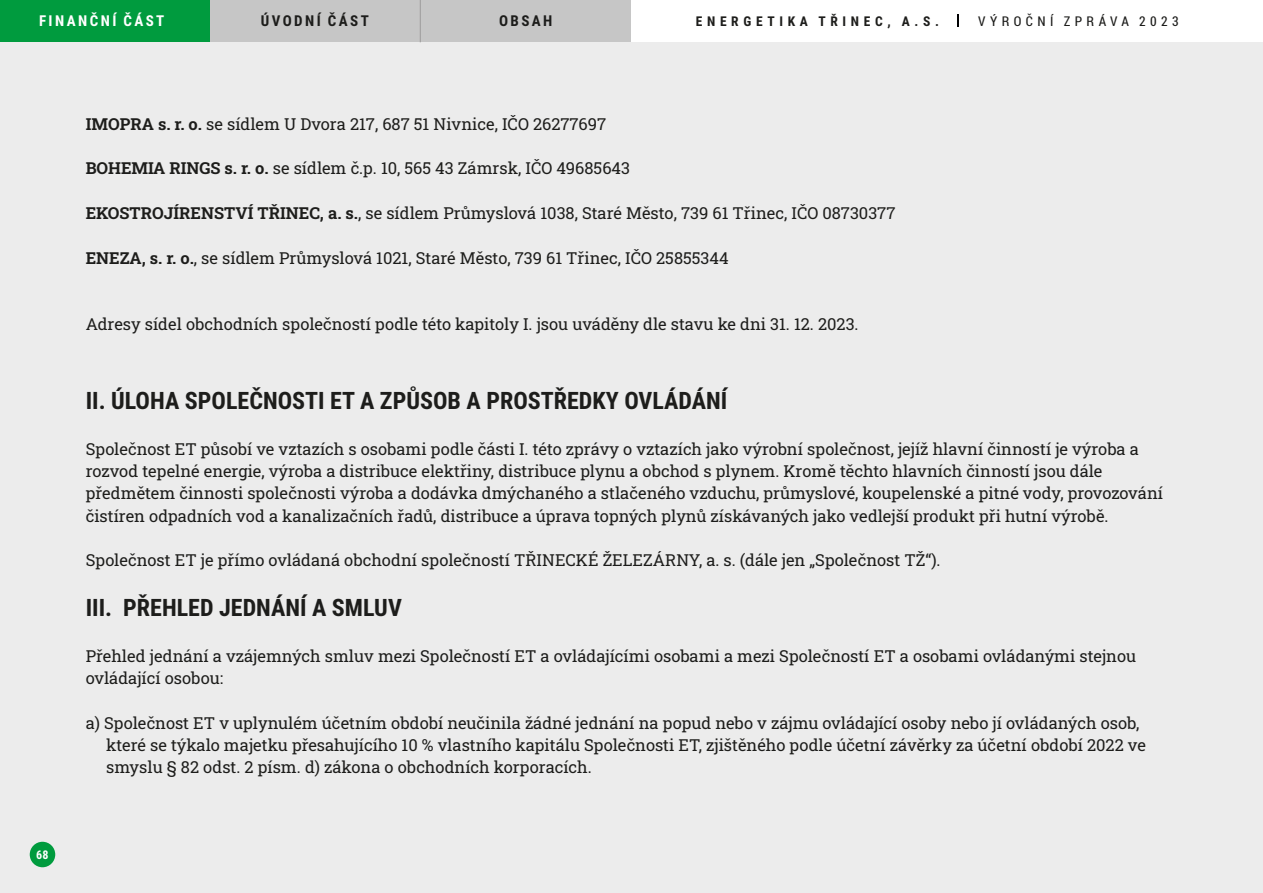
<style>
.page{position:relative;width:1263px;height:893px;background:#fff}
.page>*{position:absolute;margin:0;border:0;box-sizing:border-box;transform-origin:0 0}
.t1{font:700 24px "Roboto Condensed";color:#1d1d1b}
.t2{font:16.5px/22.2px "Roboto Slab";color:#1d1d1b}
.t3{font:700 15px "Roboto Condensed";letter-spacing:.16em;color:#1d1d1b}
.t4{font:700 15px "Roboto Condensed";letter-spacing:.16em;color:#fff}
.t5{font:700 13.5px "Roboto Condensed";letter-spacing:.345em;color:#1d1d1b}
.t6{font:13.5px "Roboto Condensed";letter-spacing:.325em;color:#1d1d1b}
.t7{font:700 12px "Roboto Condensed";color:#fff}
.s1{font-weight:700}
</style>
<div class="page">
<div style="left:0;top:42px;width:1263px;height:851px;background:#ececec"></div>
<div style="left:30px;top:842px;width:25px;height:25px;background:#009b3e;border-radius:50%"></div>
<div style="left:420px;top:0;width:211px;height:42px;background:#c6c6c6"></div>
<div style="left:210px;top:0;width:210px;height:42px;background:#c6c6c6"></div>
<div style="left:0;top:0;width:210px;height:42px;background:#009b3e"></div>
<svg style="left:958px;top:14px;width:1px;height:13px"></svg>
<hr style="left:420px;top:0;width:1px;height:42px;background:#9d9c9c">
<p class="t4" style="left:39px;top:15px;width:127px">FINANČNÍ ČÁST</p>
<p class="t3" style="left:261px;top:15px;width:109px">ÚVODNÍ ČÁST</p>
<p class="t3" style="left:499px;top:15px;width:55px">OBSAH</p>
<p class="t5" style="left:696px;top:16px;width:245px">ENERGETIKA TŘINEC, A.S.</p>
<p class="t6" style="left:978px;top:12px;width:202px">VÝROČNÍ ZPRÁVA 2023</p>
<p class="t2" style="left:86px;top:112px;width:522px"><span class="s1">IMOPRA s. r. o.</span> se sídlem U Dvora 217, 687 51 Nivnice, IČO 26277697</p>
<p class="t2" style="left:86px;top:157px;width:546px"><span class="s1">BOHEMIA RINGS s. r. o.</span> se sídlem č.p. 10, 565 43 Zámrsk, IČO 49685643</p>
<p class="t2" style="left:86px;top:201px;width:811px"><span class="s1">EKOSTROJÍRENSTVÍ TŘINEC, a. s.</span>, se sídlem Průmyslová 1038, Staré Město, 739 61 Třinec, IČO 08730377</p>
<p class="t2" style="left:86px;top:246px;width:644px"><span class="s1">ENEZA, s. r. o.</span>, se sídlem Průmyslová 1021, Staré Město, 739 61 Třinec, IČO 25855344</p>
<p class="t2" style="left:86px;top:313px;width:774px">Adresy sídel obchodních společností podle této kapitoly I. jsou uváděny dle stavu ke dni 31. 12. 2023.</p>
<p class="t7" style="left:36px;top:850px;width:14px">68</p>
<h1 class="t1" style="left:86px;top:391px;width:643px">II. ÚLOHA SPOLEČNOSTI ET A ZPŮSOB A PROSTŘEDKY OVLÁDÁNÍ</h1>
<p class="t2" style="left:86px;top:437px;width:1079px">Společnost ET působí ve vztazích s osobami podle části I. této zprávy o vztazích jako výrobní společnost, jejíž hlavní činností je výroba a rozvod tepelné energie, výroba a distribuce elektřiny, distribuce plynu a obchod s plynem. Kromě těchto hlavních činností jsou dále předmětem činnosti společnosti výroba a dodávka dmýchaného a stlačeného vzduchu, průmyslové, koupelenské a pitné vody, provozování čistíren odpadních vod a kanalizačních řadů, distribuce a úprava topných plynů získávaných jako vedlejší produkt při hutní výrobě.</p>
<p class="t2" style="left:86px;top:549px;width:856px">Společnost ET je přímo ovládaná obchodní společností TŘINECKÉ ŽELEZÁRNY, a. s. (dále jen „Společnost TŽ“).</p>
<h1 class="t1" style="left:86px;top:598px;width:318px">III. PŘEHLED JEDNÁNÍ A SMLUV</h1>
<p class="t2" style="left:86px;top:644px;width:1052px">Přehled jednání a vzájemných smluv mezi Společností ET a ovládajícími osobami a mezi Společností ET a osobami ovládanými stejnou ovládající osobou:</p>
<p class="t2" style="left:106px;top:711px;width:1041px;text-indent:-21px">a) Společnost ET v uplynulém účetním období neučinila žádné jednání na popud nebo v zájmu ovládající osoby nebo jí ovládaných osob, které se týkalo majetku přesahujícího 10 % vlastního kapitálu Společnosti ET, zjištěného podle účetní závěrky za účetní období 2022 ve smyslu § 82 odst. 2 písm. d) zákona o obchodních korporacích.</p>
</div>
